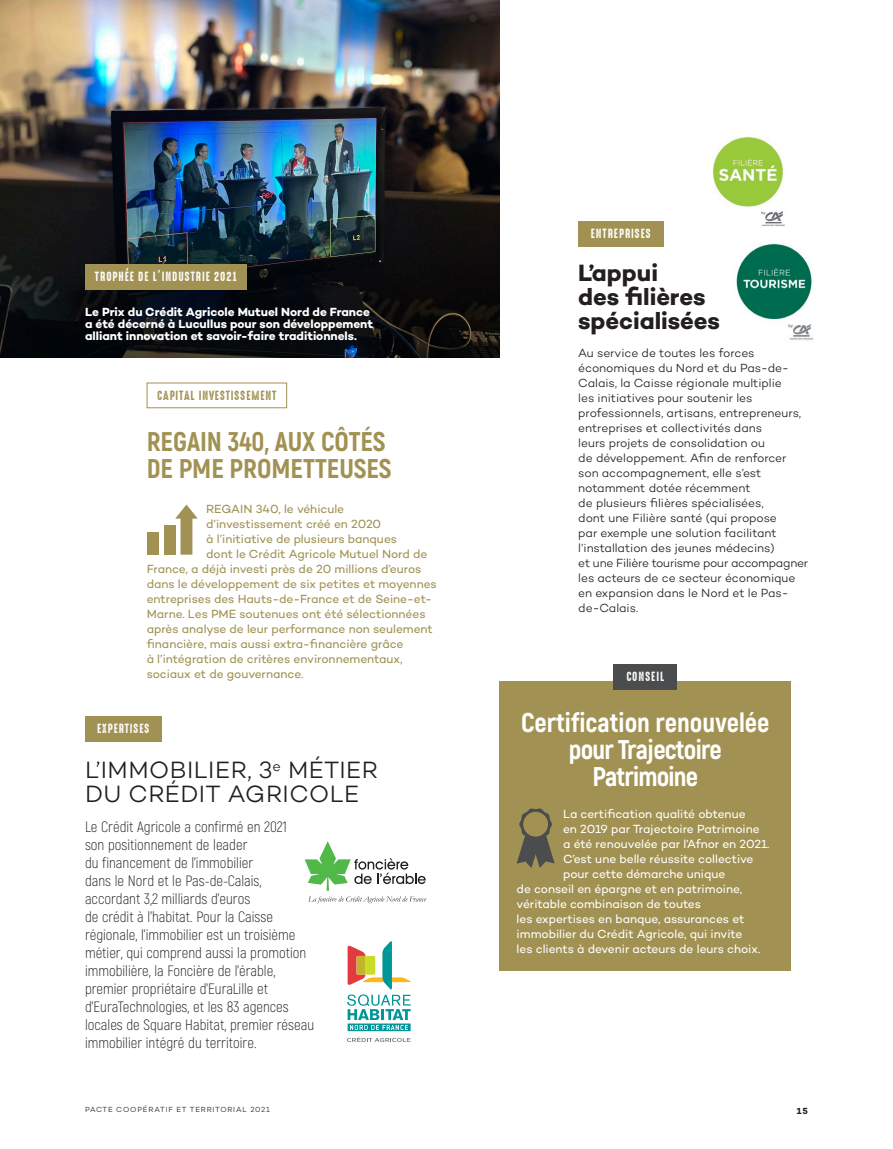
<style>
.page{position:relative;width:893px;height:1149px;background:#fff}
.page>*{position:absolute;margin:0;border:0;box-sizing:border-box;transform-origin:0 0}
.Titre_h1_cap{font:800 27px/27px "Akrobat";letter-spacing:-.03em;color:#fff;text-align:center}
.Titre_h1_cap-2{font:800 27px/27px "Akrobat";color:#a19152}
.Titre_h2_bis{font:300 24px/24px "Campton";letter-spacing:.02em;color:#231f20}
.Titre_h2_ter{font:700 24px/24px "Campton";letter-spacing:-.005em;color:#231f20}
.texte_brève_1{font:300 15px/18px "Akrobat";color:#231f20}
.texte_brève_2___seco{font:300 12px/15px "Campton";letter-spacing:-.01em;color:#231f20}
.texte_brève_2___seco-2{font:12px "Campton";letter-spacing:-.005em;color:#a19152}
.texte_encart_ou_coul{font:12px "Campton";letter-spacing:-.005em;color:#fff}
.Titre_petit{font:700 12px/12px "Campton";letter-spacing:-.005em;color:#fff}
.cartouche{font:12px "High Voltage Rough";letter-spacing:.075em;color:#fff}
.t1{font:12px "High Voltage Rough";letter-spacing:.075em;color:#a19152}
.t2{font:700 9px "Campton";color:#231f20}
.t3{font:300 7.5px "Campton";letter-spacing:.1em;color:#231f20}
</style>
<div class="page">
<div style="left:500px;top:680px;width:291px;height:289px;background:#a19152"></div>
<img style="left:712px;top:136px;width:73px;height:91px">
<img style="left:736px;top:243px;width:77px;height:97px">
<div style="left:578px;top:221px;width:85px;height:26px;background:#a19152"></div>
<div style="left:85px;top:716px;width:77px;height:25px;background:#a19152"></div>
<svg style="left:305px;top:841px;width:121px;height:49px"></svg>
<svg style="left:308px;top:896px;width:118px;height:7px"></svg>
<img style="left:0;top:0;width:500px;height:357px">
<div style="left:613px;top:663px;width:64px;height:26px;background:#4b4c4d"></div>
<svg style="left:517px;top:808px;width:38px;height:59px"></svg>
<div style="left:523px;top:811px;width:25px;height:25px;background:#a19152;border-radius:50%"></div>
<div style="left:85px;top:264px;width:162px;height:26px;background:#a19152"></div>
<div style="left:147px;top:382px;width:140px;height:26px;border:1px solid #a19152"></div>
<div style="left:147px;top:531px;width:12px;height:23px;background:#a19152"></div>
<div style="left:164px;top:525px;width:12px;height:29px;background:#a19152"></div>
<svg style="left:175px;top:504px;width:23px;height:50px"></svg>
<svg style="left:347px;top:941px;width:64px;height:89px"></svg>
<svg style="left:347px;top:1036px;width:63px;height:5px"></svg>
<p class="cartouche" style="left:95px;top:270px;width:143px">TROPHÉE DE L’INDUSTRIE 2021</p>
<p class="Titre_petit" style="left:85px;top:306px;width:289px">Le Prix du Crédit Agricole Mutuel Nord de France a été décerné à Lucullus pour son développement alliant innovation et savoir-faire traditionnels.</p>
<p class="t1" style="left:157px;top:389px;width:121px">CAPITAL INVESTISSEMENT</p>
<p class="Titre_h1_cap-2" style="left:147px;top:428px;width:246px">REGAIN 340, AUX CÔTÉS<br>DE PME PROMETTEUSES</p>
<p class="texte_brève_2___seco-2" style="left:206px;top:501px;width:139px">REGAIN 340, le véhicule</p>
<p class="texte_brève_2___seco-2" style="left:206px;top:516px;width:176px">d’investissement créé en 2020</p>
<p class="texte_brève_2___seco-2" style="left:206px;top:531px;width:192px">à l’initiative de plusieurs banques</p>
<p class="texte_brève_2___seco-2" style="left:206px;top:546px;width:223px">dont le Crédit Agricole Mutuel Nord de</p>
<p class="texte_brève_2___seco-2" style="left:147px;top:561px;width:276px">France, a déjà investi près de 20 millions d’euros</p>
<p class="texte_brève_2___seco-2" style="left:147px;top:576px;width:292px">dans le développement de six petites et moyennes</p>
<p class="texte_brève_2___seco-2" style="left:147px;top:591px;width:287px">entreprises des Hauts-de-France et de Seine-et-</p>
<p class="texte_brève_2___seco-2" style="left:147px;top:606px;width:280px">Marne. Les PME soutenues ont été sélectionnées</p>
<p class="texte_brève_2___seco-2" style="left:147px;top:621px;width:288px">après analyse de leur performance non seulement</p>
<p class="texte_brève_2___seco-2" style="left:147px;top:636px;width:258px">financière, mais aussi extra-financière grâce</p>
<p class="texte_brève_2___seco-2" style="left:147px;top:651px;width:257px">à l’intégration de critères environnementaux,</p>
<p class="texte_brève_2___seco-2" style="left:147px;top:666px;width:158px">sociaux et de gouvernance.</p>
<p class="cartouche" style="left:97px;top:722px;width:54px">EXPERTISES</p>
<p class="Titre_h2_bis" style="left:85px;top:757px;width:294px">L’IMMOBILIER, 3<sup>e</sup> MÉTIER<br>DU CRÉDIT AGRICOLE</p>
<p class="texte_brève_1" style="left:85px;top:817px;width:231px">Le Crédit Agricole a confirmé en 2021<br>son positionnement de leader<br>du financement de l’immobilier<br>dans le Nord et le Pas-de-Calais, accordant 3,2 milliards d’euros<br>de crédit à l’habitat. Pour la Caisse régionale, l’immobilier est un troisième métier, qui comprend aussi la promotion immobilière, la Foncière de l’érable, premier propriétaire d’EuraLille et d’EuraTechnologies, et les 83 agences locales de Square Habitat, premier réseau immobilier intégré du territoire.</p>
<p class="cartouche" style="left:591px;top:227px;width:62px">ENTREPRISES</p>
<p class="Titre_h2_ter" style="left:578px;top:260px;width:81px">L’appui</p>
<p class="Titre_h2_ter" style="left:578px;top:284px;width:143px">des filières spécialisées</p>
<p class="texte_brève_2___seco" style="left:578px;top:345px;width:231px">Au service de toutes les forces économiques du Nord et du Pas-de-Calais, la Caisse régionale multiplie<br>les initiatives pour soutenir les professionnels, artisans, entrepreneurs, entreprises et collectivités dans<br>leurs projets de consolidation ou<br>de développement. Afin de renforcer son accompagnement, elle s’est notamment dotée récemment<br>de plusieurs filières spécialisées,<br>dont une Filière santé (qui propose<br>par exemple une solution facilitant l’installation des jeunes médecins)<br>et une Filière tourisme pour accompagner les acteurs de ce secteur économique en expansion dans le Nord et le Pas&shy;de-Calais.</p>
<p class="cartouche" style="left:626px;top:669px;width:39px">CONSEIL</p>
<p class="Titre_h1_cap" style="left:521px;top:708px;width:250px">Certification renouvelée pour Trajectoire<br>Patrimoine</p>
<p class="texte_encart_ou_coul" style="left:563px;top:806px;width:184px">La certification qualité obtenue</p>
<p class="texte_encart_ou_coul" style="left:563px;top:821px;width:198px">en 2019 par Trajectoire Patrimoine</p>
<p class="texte_encart_ou_coul" style="left:563px;top:836px;width:208px">a été renouvelée par l’Afnor en 2021.</p>
<p class="texte_encart_ou_coul" style="left:563px;top:851px;width:192px">C’est une belle réussite collective</p>
<p class="texte_encart_ou_coul" style="left:563px;top:866px;width:164px">pour cette démarche unique</p>
<p class="texte_encart_ou_coul" style="left:517px;top:881px;width:227px">de conseil en épargne et en patrimoine,</p>
<p class="texte_encart_ou_coul" style="left:517px;top:896px;width:186px">véritable combinaison de toutes</p>
<p class="texte_encart_ou_coul" style="left:517px;top:911px;width:229px">les expertises en banque, assurances et</p>
<p class="texte_encart_ou_coul" style="left:517px;top:926px;width:227px">immobilier du Crédit Agricole, qui invite</p>
<p class="texte_encart_ou_coul" style="left:517px;top:941px;width:245px">les clients à devenir acteurs de leurs choix.</p>
<p class="t3" style="left:85px;top:1104px;width:186px">PACTE COOPÉRATIF ET TERRITORIAL 2021</p>
<p class="t2" style="left:797px;top:1104px;width:13px">15</p>
</div>
